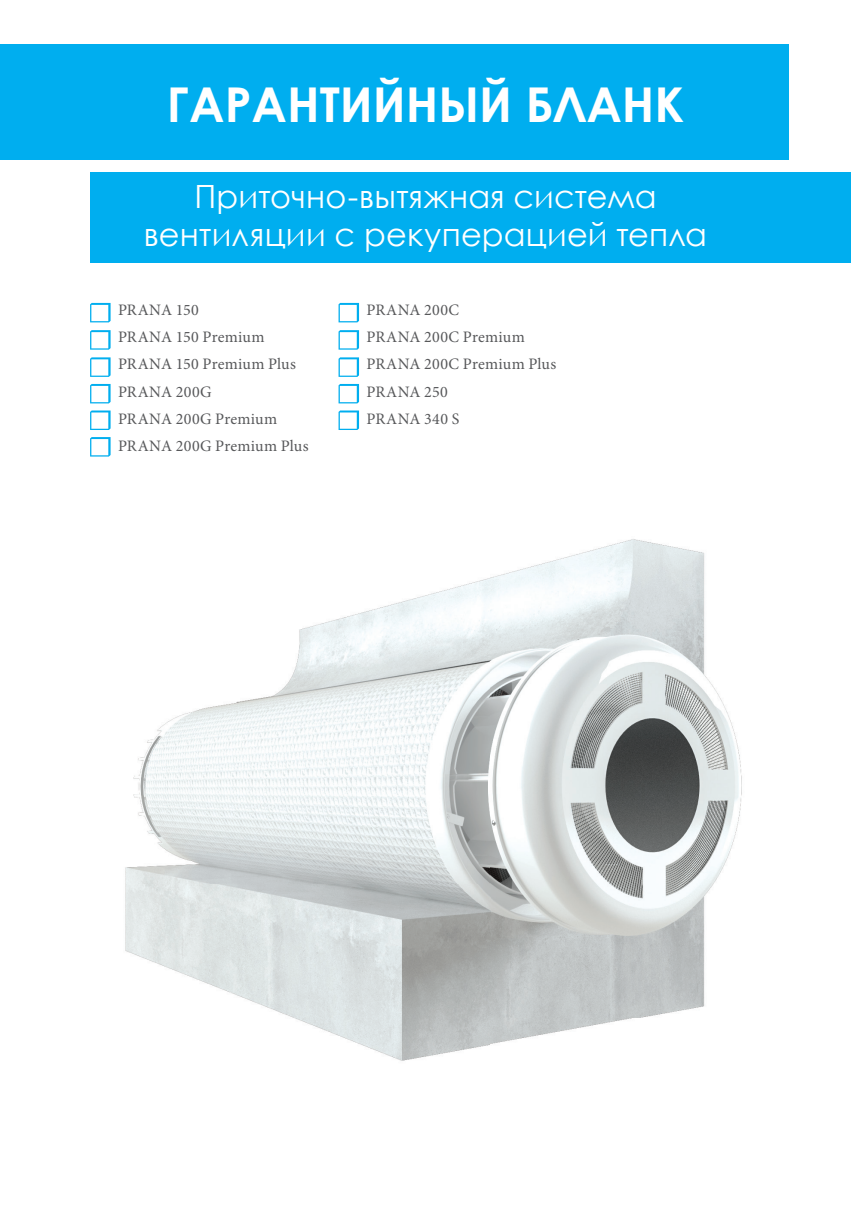
<style>
.page{position:relative;width:851px;height:1214px;background:#fff}
.page>*{position:absolute;margin:0;border:0;box-sizing:border-box;transform-origin:0 0}
.t1{font:700 48px "Century Gothic";color:#fff}
.t2{font:32px/38px "Century Gothic";letter-spacing:.005em;color:#fff;text-align:center}
.t3{font:16px/27.4px "Minion Pro";letter-spacing:.015em;color:#57585a}
</style>
<div class="page">
<div style="left:0;top:44px;width:788px;height:116px;background:#00aeef"></div>
<img style="left:125px;top:539px;width:617px;height:522px">
<div style="left:90px;top:172px;width:760px;height:91px;background:#00aeef"></div>
<svg style="left:90px;top:303px;width:21px;height:19px"></svg>
<svg style="left:90px;top:330px;width:21px;height:19px"></svg>
<svg style="left:90px;top:357px;width:21px;height:20px"></svg>
<svg style="left:90px;top:384px;width:21px;height:19px"></svg>
<svg style="left:90px;top:410px;width:21px;height:20px"></svg>
<svg style="left:90px;top:437px;width:21px;height:19px"></svg>
<svg style="left:338px;top:303px;width:21px;height:19px"></svg>
<svg style="left:338px;top:330px;width:21px;height:19px"></svg>
<svg style="left:338px;top:357px;width:21px;height:20px"></svg>
<svg style="left:338px;top:384px;width:21px;height:19px"></svg>
<svg style="left:338px;top:410px;width:21px;height:20px"></svg>
<h1 class="t1" style="left:167px;top:68px;width:519px">ГАРАНТИЙНЫЙ БЛАНК</h1>
<h2 class="t2" style="left:144px;top:177px;width:564px">Приточно-вытяжная система вентиляции с рекуперацией тепла</h2>
<p class="t3" style="left:118px;top:296px;width:192px">PRANA 150<br>PRANA 150 Premium<br>PRANA 150 Premium Plus<br>PRANA 200G<br>PRANA 200G Premium<br>PRANA 200G Premium Plus</p>
<p class="t3" style="left:366px;top:296px;width:191px">PRANA 200C<br>PRANA 200C Premium<br>PRANA 200C Premium Plus<br>PRANA 250<br>PRANA 340 S</p>
</div>
